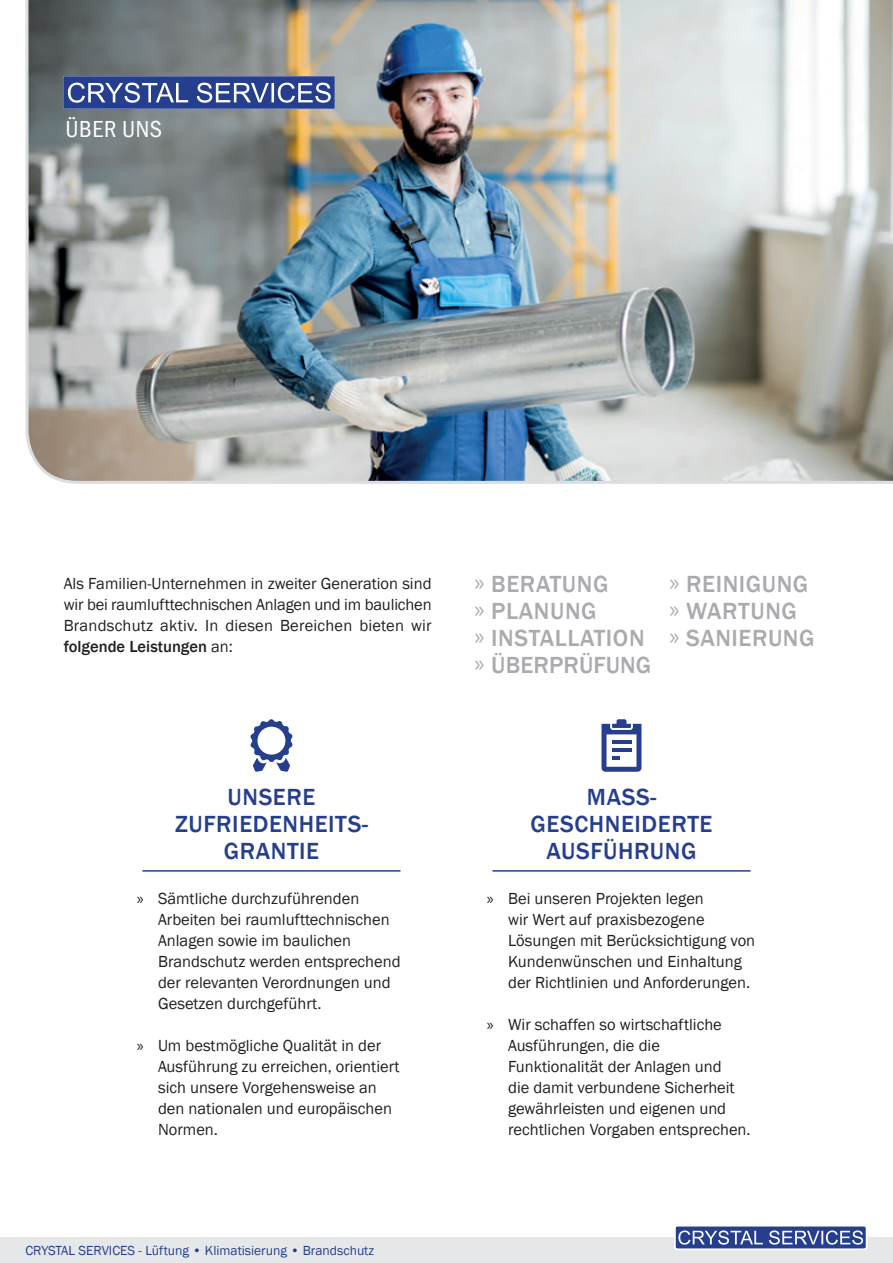
<style>
.page{position:relative;width:893px;height:1263px;background:#fff}
.page>*{position:absolute;margin:0;border:0;box-sizing:border-box;transform-origin:0 0}
.t1{font:500 24px/27px "Franklin Gothic";letter-spacing:.025em;color:#aaabaf}
.t2{font:500 24px/27px "Franklin Gothic";letter-spacing:.025em;color:#253f8e;text-align:center}
.t3{font:24px "Franklin Gothic URW Con Boo";letter-spacing:.025em;color:#fff}
.t4{font:16.5px/21px "Franklin Gothic";color:#231f20}
.t5{font:13.5px "Franklin Gothic";color:#253f8e}
.s1{font-weight:500}
.s2{font-family:"Myriad Pro";font-weight:400}
.s3{font-family:"Myriad Pro"}
</style>
<div class="page">
<div style="left:0;top:1237px;width:893px;height:26px;background:#e6e7e9"></div>
<svg style="left:677px;top:1228px;width:187px;height:19px;background:#566aa7"></svg>
<div style="left:674px;top:1225px;width:193px;height:25px;border:2px solid #fff;border-radius:3px"></div>
<hr style="left:142px;top:870px;width:259px;height:2px;background:#253f8e">
<svg style="left:250px;top:719px;width:43px;height:53px"></svg>
<hr style="left:492px;top:870px;width:259px;height:2px;background:#253f8e">
<svg style="left:601px;top:719px;width:40px;height:53px"></svg>
<img style="left:26px;top:0;width:867px;height:484px">
<svg style="left:64px;top:77px;width:271px;height:32px;background:#4f64a4"></svg>
<h1 class="t3" style="left:66px;top:115px;width:98px">ÜBER UNS</h1>
<p class="t4" style="left:64px;top:573px;width:369px;text-align:justify">Als Familien-Unternehmen in zweiter Generation sind wir bei raumlufttechnischen Anlagen und im baulichen Brandschutz aktiv. In diesen Bereichen bieten wir <span class="s1">folgende Leistungen</span> an:</p>
<h1 class="t1" style="left:474px;top:570px;width:178px"><span class="s2">»</span> BERATUNG<br><span class="s2">»</span> PLANUNG<br><span class="s2">»</span> INSTALLATION <span class="s2">»</span> ÜBERPRÜFUNG</h1>
<h1 class="t1" style="left:669px;top:570px;width:147px"><span class="s2">»</span> REINIGUNG <span class="s2">»</span> WARTUNG<br><span class="s2">»</span> SANIERUNG</h1>
<h1 class="t2" style="left:175px;top:783px;width:194px">UNSERE<br>ZUFRIEDENHEITS-<br>GRANTIE</h1>
<p class="t4" style="left:158px;top:888px;width:244px;text-indent:-21px"><span class="s3">»</span> Sämtliche durchzuführenden<br>Arbeiten bei raumlufttechnischen<br>Anlagen sowie im baulichen<br>Brandschutz werden entsprechend der relevanten Verordnungen und<br>Gesetzen durchgeführt.</p>
<p class="t4" style="left:158px;top:1035px;width:243px;text-indent:-21px"><span class="s3">»</span> Um bestmögliche Qualität in der<br>Ausführung zu erreichen, orientiert sich unsere Vorgehensweise an den nationalen und europäischen<br>Normen.</p>
<p class="t5" style="left:26px;top:1241px;width:350px">CRYSTAL SERVICES - Lüftung • Klimatisierung • Brandschutz</p>
<h1 class="t2" style="left:531px;top:783px;width:183px">MASS-<br>GESCHNEIDERTE<br>AUSFÜHRUNG</h1>
<p class="t4" style="left:508px;top:888px;width:249px;text-indent:-21px"><span class="s3">»</span> Bei unseren Projekten legen<br>wir Wert auf praxisbezogene<br>Lösungen mit Berücksichtigung von<br>Kundenwünschen und Einhaltung der Richtlinien und Anforderungen.</p>
<p class="t4" style="left:508px;top:1014px;width:244px;text-indent:-21px"><span class="s3">»</span> Wir schaffen so wirtschaftliche<br>Ausführungen, die die<br>Funktionalität der Anlagen und<br>die damit verbundene Sicherheit gewährleisten und eigenen und rechtlichen Vorgaben entsprechen.</p>
</div>
